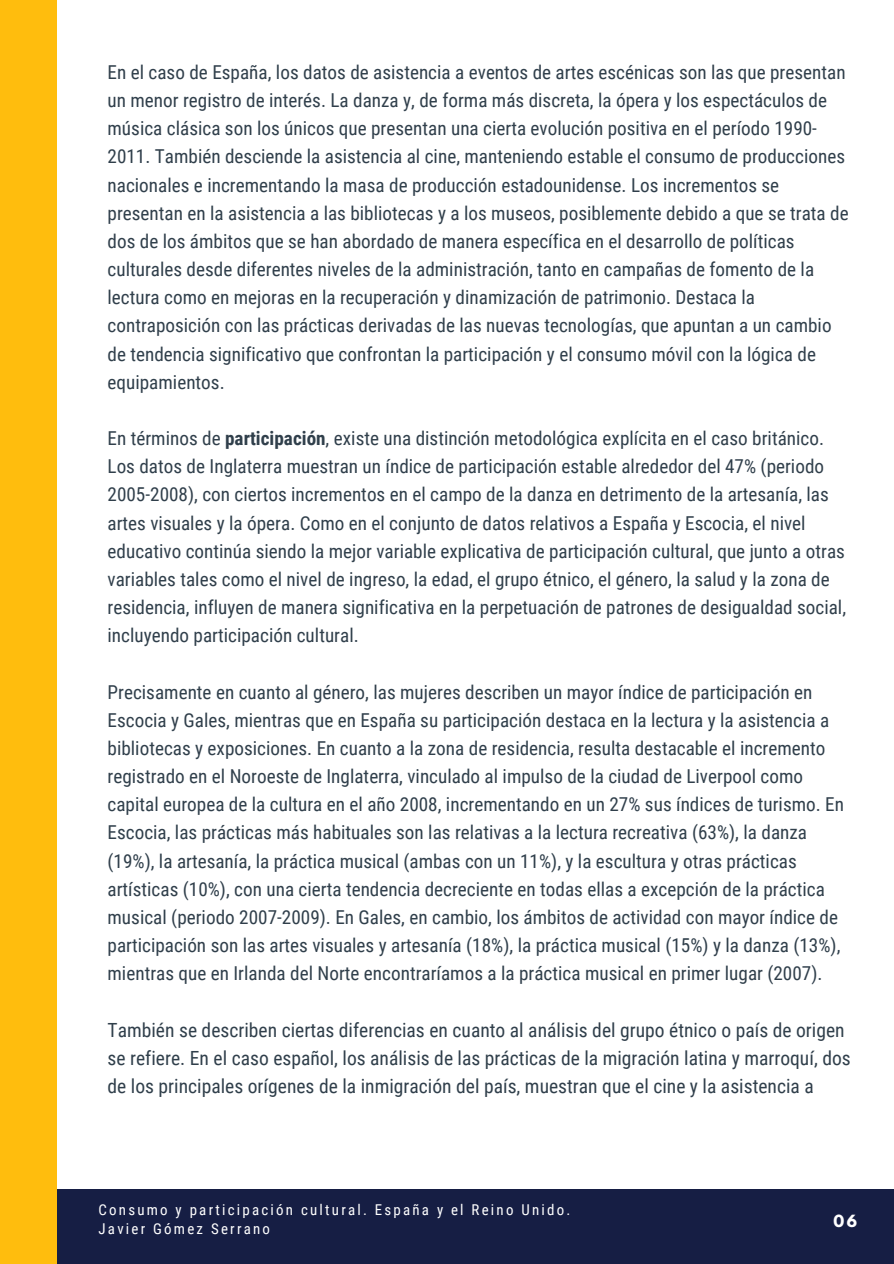
<style>
.page{position:relative;width:894px;height:1264px;background:#fff}
.page>*{position:absolute;margin:0;border:0;box-sizing:border-box;transform-origin:0 0}
.t1{font:19.5px/28.2px "Roboto Condensed";color:#303f4b}
.t2{font:19.2px/28.2px "Roboto Condensed";color:#303f4b}
.t3{font:14.85px/19.2px "Roboto Condensed";letter-spacing:.15em;color:#fff}
.t4{font:700 14.85px "League Spartan";color:#fff}
.s1{font-weight:700}
</style>
<div class="page">
<div style="left:51px;top:1189px;width:842px;height:74px;background:#161e44"></div>
<div style="left:0;top:0;width:56px;height:1263px;background:#ffbd0d"></div>
<p class="t2" style="left:107px;top:58px;width:742px">En el caso de España, los datos de asistencia a eventos de artes escénicas son las que presentan un menor registro de interés. La danza y, de forma más discreta, la ópera y los espectáculos de música clásica son los únicos que presentan una cierta evolución positiva en el período 1990- 2011. También desciende la asistencia al cine, manteniendo estable el consumo de producciones nacionales e incrementando la masa de producción estadounidense. Los incrementos se presentan en la asistencia a las bibliotecas y a los museos, posiblemente debido a que se trata de dos de los ámbitos que se han abordado de manera específica en el desarrollo de políticas culturales desde diferentes niveles de la administración, tanto en campañas de fomento de la lectura como en mejoras en la recuperación y dinamización de patrimonio. Destaca la contraposición con las prácticas derivadas de las nuevas tecnologías, que apuntan a un cambio de tendencia significativo que confrontan la participación y el consumo móvil con la lógica de equipamientos.</p>
<p class="t2" style="left:107px;top:424px;width:739px">En términos de <span class="s1">participación</span>, existe una distinción metodológica explícita en el caso británico.<br>Los datos de Inglaterra muestran un índice de participación estable alrededor del 47% (periodo 2005-2008), con ciertos incrementos en el campo de la danza en detrimento de la artesanía, las artes visuales y la ópera. Como en el conjunto de datos relativos a España y Escocia, el nivel educativo continúa siendo la mejor variable explicativa de participación cultural, que junto a otras variables tales como el nivel de ingreso, la edad, el grupo étnico, el género, la salud y la zona de residencia, influyen de manera significativa en la perpetuación de patrones de desigualdad social, incluyendo participación cultural.</p>
<p class="t2" style="left:107px;top:678px;width:737px">Precisamente en cuanto al género, las mujeres describen un mayor índice de participación en Escocia y Gales, mientras que en España su participación destaca en la lectura y la asistencia a bibliotecas y exposiciones. En cuanto a la zona de residencia, resulta destacable el incremento registrado en el Noroeste de Inglaterra, vinculado al impulso de la ciudad de Liverpool como capital europea de la cultura en el año 2008, incrementando en un 27% sus índices de turismo. En Escocia, las prácticas más habituales son las relativas a la lectura recreativa (63%), la danza (19%), la artesanía, la práctica musical (ambas con un 11%), y la escultura y otras prácticas artísticas (10%), con una cierta tendencia decreciente en todas ellas a excepción de la práctica musical (periodo 2007-2009). En Gales, en cambio, los ámbitos de actividad con mayor índice de participación son las artes visuales y artesanía (18%), la práctica musical (15%) y la danza (13%), mientras que en Irlanda del Norte encontraríamos a la práctica musical en primer lugar (2007).</p>
<p class="t1" style="left:107px;top:1015px;width:744px">También se describen ciertas diferencias en cuanto al análisis del grupo étnico o país de origen se refiere. En el caso español, los análisis de las prácticas de la migración latina y marroquí, dos de los principales orígenes de la inmigración del país, muestran que el cine y la asistencia a</p>
<p class="t3" style="left:98px;top:1200px;width:473px">Consumo y participación cultural. España y el Reino Unido.<br>Javier Gómez Serrano</p>
<p class="t4" style="left:833px;top:1213px;width:25px">06</p>
</div>
